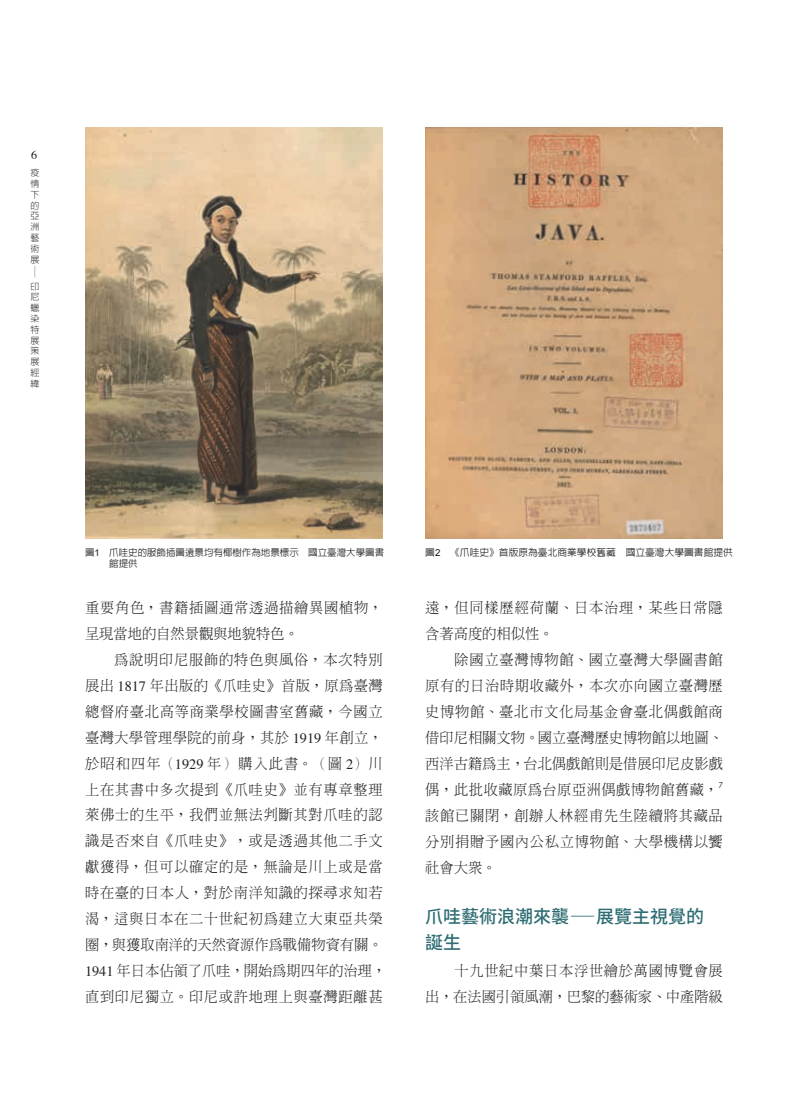
<style>
.page{position:relative;width:808px;height:1106px;background:#fff}
.page>*{position:absolute;margin:0;border:0;box-sizing:border-box;transform-origin:0 0}
.t1{font:500 18px/26px "Noto Sans CJ Ktc";color:#2f6d74}
.t2{font:300 14.25px/26px "AR Ming B5";letter-spacing:.05em;color:#231f20}
.t3{font:12px "Times";color:#231f20}
.t4{font:500 9.75px "AR Hei B5";color:#231f20}
.t5{font:500 9.45px/11.7px "AR Hei B5";color:#231f20}
.t6{font:300 9px/10.8px "AR Hei B5";color:#231f20;text-align:justify}
.t7{font:300 9px "AR Hei B5";color:#231f20;scale:1.5 1}
.t8{font:8.25px "Century Gothic";color:#231f20}
.s1{font-family:"Arial";font-weight:400}
.s2{font-family:"Times";font-weight:400}
</style>
<div class="page">
<img style="left:85px;top:128px;width:298px;height:410px">
<img style="left:425px;top:128px;width:298px;height:410px">
<p class="t3" style="left:31px;top:143px;width:7px">6</p>
<p class="t6" style="left:31px;top:167px;width:10px">疫情下的亞洲藝術展</p>
<p class="t7" style="left:40px;top:265px;width:10px;rotate:90deg">—</p>
<p class="t6" style="left:31px;top:281px;width:10px">印尼蠟染特展策展經緯</p>
<p class="t5" style="left:109px;top:546px;width:276px;text-indent:-24px">圖<span class="s1">1</span> 爪哇史的服飾插圖遠景均有椰樹作為地景標示　國立臺灣大學圖書館提供</p>
<p class="t4" style="left:425px;top:547px;width:309px">圖<span class="s1">2</span>　《爪哇史》首版原為臺北商業學校舊藏　國立臺灣大學圖書館提供</p>
<p class="t2" style="left:85px;top:594px;width:299px">重要角色，書籍插圖通常透過描繪異國植物，呈現當地的自然景觀與地貌特色。</p>
<p class="t2" style="left:85px;top:646px;width:303px;text-indent:29px">為說明印尼服飾的特色與風俗，本次特別展出 <span class="s2">1817</span> 年出版的《爪哇史》首版，原為臺灣總督府臺北高等商業學校圖書室舊藏，今國立臺灣大學管理學院的前身，其於 <span class="s2">1919</span> 年創立，於昭和四年（<span class="s2">1929</span> 年）購入此書。（圖 <span class="s2">2</span>）川上在其書中多次提到《爪哇史》並有專章整理萊佛士的生平，我們並無法判斷其對爪哇的認識是否來自《爪哇史》，或是透過其他二手文獻獲得，但可以確定的是，無論是川上或是當時在臺的日本人，對於南洋知識的探尋求知若渴，這與日本在二十世紀初為建立大東亞共榮圈，與獲取南洋的天然資源作為戰備物資有關。<br><span class="s2">1941</span> 年日本佔領了爪哇，開始為期四年的治理，直到印尼獨立。印尼或許地理上與臺灣距離甚</p>
<p class="t2" style="left:425px;top:595px;width:299px">遠，但同樣歷經荷蘭、日本治理，某些日常隱含著高度的相似性。<br>　　除國立臺灣博物館、國立臺灣大學圖書館原有的日治時期收藏外，本次亦向國立臺灣歷史博物館、臺北市文化局基金會臺北偶戲館商借印尼相關文物。國立臺灣歷史博物館以地圖、西洋古籍為主，台北偶戲館則是借展印尼皮影戲偶，此批收藏原為台原亞洲偶戲博物館舊藏，</p>
<p class="t8" style="left:718px;top:780px;width:6px">7</p>
<p class="t2" style="left:425px;top:802px;width:299px;text-align:justify">該館已關閉，創辦人林經甫先生陸續將其藏品分別捐贈予國內公私立博物館、大學機構以饗社會大眾。</p>
<p class="t1" style="left:425px;top:904px;width:280px">爪哇藝術浪潮來襲―展覽主視覺的誕生</p>
<p class="t2" style="left:425px;top:957px;width:299px">　　十九世紀中葉日本浮世繪於萬國博覽會展出，在法國引領風潮，巴黎的藝術家、中產階級</p>
</div>
